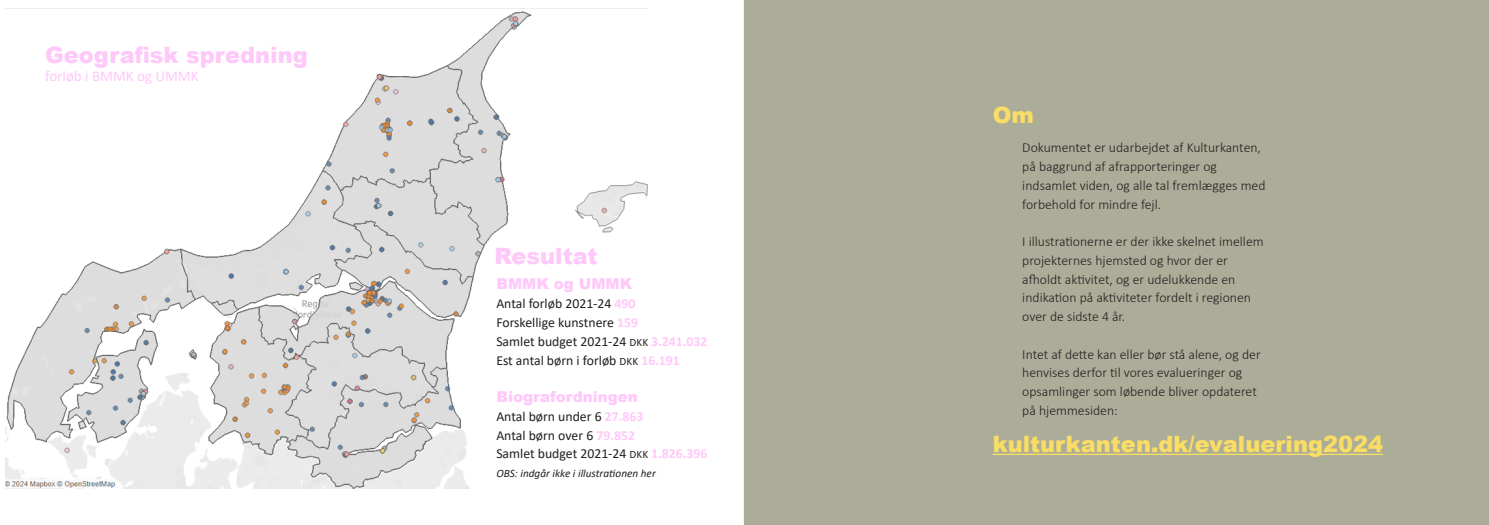
<style>
.page{position:relative;width:1489px;height:525px;background:#fff}
.page>*{position:absolute;margin:0;border:0;box-sizing:border-box;transform-origin:0 0}
.t1{font:900 22.5px "Arial";color:#fadd64}
.t2{font:900 22.5px "Arial";color:#ffc8fa}
.t3{font:900 15px "Arial";color:#ffc8fa}
.t4{font:15px "Calibri";color:#ffc8fa}
.t5{font:300 13.75px/18.8px "Calibri";color:#231f20}
.t6{font:13.75px "Calibri";color:#231f20}
.t7{font:italic 11.25px "Calibri";color:#231f20}
.s1{font-weight:700;color:#ffc8fa}
.s2{font-size:11.25px}
</style>
<div class="page">
<div style="left:744px;top:0;width:744px;height:524px;background:#abad98"></div>
<img style="left:6px;top:8px;width:642px;height:480px">
<div style="left:24px;top:19px;width:321px;height:80px;background:#fff"></div>
<div style="left:494px;top:248px;width:192px;height:30px;background:#fff"></div>
<div style="left:496px;top:278px;width:227px;height:222px;background:#fff"></div>
<hr style="left:992px;top:453px;width:390px;height:2px;background:#fadd64">
<p class="t2" style="left:45px;top:38px;width:264px">Geografisk spredning</p>
<p class="t4" style="left:45px;top:65px;width:155px">forløb i BMMK og UMMK</p>
<p class="t2" style="left:494px;top:240px;width:104px">Resultat</p>
<p class="t3" style="left:496px;top:273px;width:137px">BMMK og UMMK</p>
<p class="t6" style="left:496px;top:294px;width:141px">Antal forløb 2021-24 <span class="s1">490</span></p>
<p class="t6" style="left:496px;top:313px;width:143px">Forskellige kunstnere <span class="s1">159</span></p>
<p class="t6" style="left:496px;top:331px;width:213px">Samlet budget 2021-24 <span class="s2">DKK</span> <span class="s1">3.241.032</span></p>
<p class="t6" style="left:496px;top:350px;width:185px">Est antal børn i forløb <span class="s2">DKK</span> <span class="s1">16.191</span></p>
<p class="t3" style="left:496px;top:385px;width:143px">Biografordningen</p>
<p class="t6" style="left:496px;top:406px;width:148px">Antal børn under 6 <span class="s1">27.863</span></p>
<p class="t6" style="left:496px;top:425px;width:140px">Antal børn over 6 <span class="s1">79.852</span></p>
<p class="t6" style="left:496px;top:444px;width:213px">Samlet budget 2021-24 <span class="s2">DKK</span> <span class="s1">1.826.396</span></p>
<p class="t7" style="left:496px;top:465px;width:161px">OBS: indgår ikke i illustrationen her</p>
<p class="t1" style="left:992px;top:99px;width:43px">Om</p>
<p class="t5" style="left:1022px;top:138px;width:245px">Dokumentet er udarbejdet af Kulturkanten, på baggrund af afrapporteringer og indsamlet viden, og alle tal fremlægges med forbehold for mindre fejl.</p>
<p class="t5" style="left:1022px;top:232px;width:243px">I illustrationerne er der ikke skelnet imellem projekternes hjemsted og hvor der er afholdt aktivitet, og er udelukkende en indikation på aktiviteter fordelt i regionen over de sidste 4 år.</p>
<p class="t5" style="left:1022px;top:344px;width:240px">Intet af dette kan eller bør stå alene, og der henvises derfor til vores evalueringer og opsamlinger som løbende bliver opdateret på hjemmesiden:</p>
<p class="t1" style="left:992px;top:427px;width:392px">kulturkanten.dk/evaluering2024</p>
</div>
